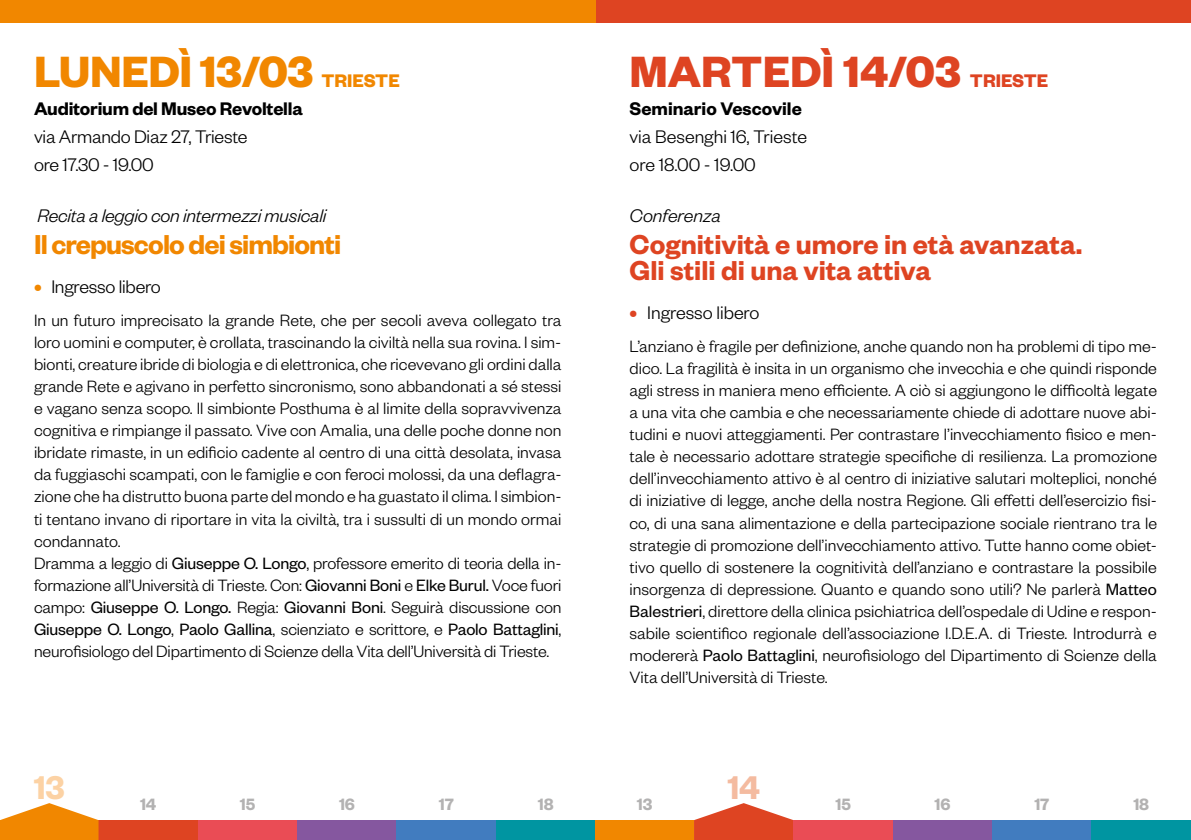
<style>
.page{position:relative;width:1191px;height:840px;background:#fff}
.page>*{position:absolute;margin:0;border:0;box-sizing:border-box;transform-origin:0 0}
.t1{font:700 48px "Founders Grotesk";color:#de4422}
.t2{font:700 48px "Founders Grotesk";letter-spacing:-.01em;color:#f18700}
.t3{font:600 36px "Founders Grotesk";color:#fcd2a4}
.t4{font:600 36px "Founders Grotesk";color:#f4bba0}
.t5{font:600 30px/26px "Founders Grotesk";color:#de4422}
.t6{font:600 30px "Founders Grotesk";letter-spacing:-.03em;color:#f18700}
.t7{font:300 20px/28px "Founders Grotesk";letter-spacing:-.01em;color:#000}
.t8{font:600 20px "Founders Grotesk";letter-spacing:-.01em;color:#000}
.t9{font:italic 300 20px "Founders Grotesk";letter-spacing:-.01em;color:#000}
.t10{font:700 20px "Founders Grotesk";color:#de4422}
.t11{font:700 20px "Founders Grotesk";color:#f18700}
.t12{font:300 18px/22px "Founders Grotesk";color:#000;text-align:justify}
.t13{font:600 18px "Founders Grotesk";letter-spacing:-.01em;color:#b3b2b2}
.s1{font-weight:600;color:#f18700}
.s2{font-weight:400}
.s3{font-weight:600;color:#de4422}
</style>
<div class="page">
<div style="left:595px;top:0;width:596px;height:23px;background:#de4422"></div>
<div style="left:0;top:0;width:595px;height:23px;background:#f18700"></div>
<div style="left:99px;top:819px;width:99px;height:20px;background:#de4422"></div>
<div style="left:198px;top:819px;width:99px;height:20px;background:#ea4c55"></div>
<div style="left:297px;top:819px;width:100px;height:20px;background:#85579f"></div>
<div style="left:397px;top:819px;width:99px;height:20px;background:#417cbf"></div>
<div style="left:496px;top:819px;width:99px;height:20px;background:#0095a1"></div>
<svg style="left:3px;top:803px;width:96px;height:36px"></svg>
<svg style="left:694px;top:803px;width:99px;height:36px"></svg>
<div style="left:793px;top:819px;width:99px;height:20px;background:#ea4c55"></div>
<div style="left:892px;top:819px;width:100px;height:20px;background:#85579f"></div>
<div style="left:992px;top:819px;width:99px;height:20px;background:#417cbf"></div>
<div style="left:1091px;top:819px;width:100px;height:20px;background:#0095a1"></div>
<div style="left:595px;top:819px;width:99px;height:20px;background:#f18700"></div>
<div style="left:0;top:819px;width:82px;height:20px;background:#f18700"></div>
<h1 class="t2" style="left:34px;top:41px;width:281px">LUNEDÌ 13/03</h1>
<p class="t11" style="left:321px;top:68px;width:80px">TRIESTE</p>
<h1 class="t1" style="left:629px;top:41px;width:333px">MARTEDÌ 14/03</h1>
<p class="t10" style="left:970px;top:68px;width:80px">TRIESTE</p>
<p class="t8" style="left:34px;top:96px;width:270px">Auditorium del Museo Revoltella</p>
<p class="t7" style="left:34px;top:122px;width:215px">via Armando Diaz 27, Trieste ore 17.30 - 19.00</p>
<p class="t9" style="left:37px;top:203px;width:290px">Recita a leggio con intermezzi musicali</p>
<h3 class="t6" style="left:34px;top:225px;width:309px">Il crepuscolo dei simbionti</h3>
<p class="t7" style="left:34px;top:271px;width:128px"><span class="s1">•</span> Ingresso libero</p>
<p class="t12" style="left:34px;top:308px;width:529px;text-align:left">In un futuro imprecisato la grande Rete, che per secoli aveva collegato tra loro uomini e computer, è crollata, trascinando la civiltà nella sua rovina. I sim&shy;bionti, creature ibride di biologia e di elettronica, che ricevevano gli ordini dalla grande Rete e agivano in perfetto sincronismo, sono abbandonati a sé stessi e vagano senza scopo. Il simbionte Posthuma è al limite della sopravvivenza cognitiva e rimpiange il passato. Vive con Amalia, una delle poche donne non ibridate rimaste, in un edificio cadente al centro di una città desolata, invasa da fuggiaschi scampati, con le famiglie e con feroci molossi, da una deflagra&shy;zione che ha distrutto buona parte del mondo e ha guastato il clima. I simbion&shy;ti tentano invano di riportare in vita la civiltà, tra i sussulti di un mondo ormai condannato.<br>Dramma a leggio di <span class="s2">Giuseppe O. Longo</span>, professore emerito di teoria della in&shy;formazione all’Università di Trieste. Con: <span class="s2">Giovanni Boni</span> e <span class="s2">Elke Burul.</span> Voce fuori campo: <span class="s2">Giuseppe O. Longo.</span> Regia: <span class="s2">Giovanni Boni</span>. Seguirà discussione con <span class="s2">Giuseppe O. Longo</span>, <span class="s2">Paolo Gallina</span>, scienziato e scrittore, e <span class="s2">Paolo Battaglini</span>, neurofisiologo del Dipartimento di Scienze della Vita dell’Università di Trieste.</p>
<p class="t8" style="left:629px;top:96px;width:174px">Seminario Vescovile</p>
<p class="t7" style="left:629px;top:122px;width:179px">via Besenghi 16, Trieste ore 18.00 - 19.00</p>
<p class="t9" style="left:629px;top:203px;width:93px">Conferenza</p>
<h3 class="t5" style="left:629px;top:229px;width:454px">Cognitività e umore in età avanzata.<br>Gli stili di una vita attiva</h3>
<p class="t7" style="left:629px;top:297px;width:131px"><span class="s3">•</span> Ingresso libero</p>
<p class="t12" style="left:629px;top:334px;width:529px">L’anziano è fragile per definizione, anche quando non ha problemi di tipo me&shy;dico. La fragilità è insita in un organismo che invecchia e che quindi risponde agli stress in maniera meno efficiente. A ciò si aggiungono le difficoltà legate a una vita che cambia e che necessariamente chiede di adottare nuove abi&shy;tudini e nuovi atteggiamenti. Per contrastare l’invecchiamento fisico e men&shy;tale è necessario adottare strategie specifiche di resilienza. La promozione dell’invecchiamento attivo è al centro di iniziative salutari molteplici, nonché di iniziative di legge, anche della nostra Regione. Gli effetti dell’esercizio fisi&shy;co, di una sana alimentazione e della partecipazione sociale rientrano tra le strategie di promozione dell’invecchiamento attivo. Tutte hanno come obiet&shy;tivo quello di sostenere la cognitività dell’anziano e contrastare la possibile insorgenza di depressione. Quanto e quando sono utili? Ne parlerà <span class="s2">Matteo Balestrieri</span>, direttore della clinica psichiatrica dell’ospedale di Udine e respon&shy;sabile scientifico regionale dell’associazione I.D.E.A. di Trieste. Introdurrà e modererà <span class="s2">Paolo Battaglini</span>, neurofisiologo del Dipartimento di Scienze della Vita dell’Università di Trieste.</p>
<h2 class="t3" style="left:34px;top:764px;width:33px">13</h2>
<h2 class="t4" style="left:727px;top:764px;width:34px">14</h2>
<p class="t13" style="left:637px;top:792px;width:17px">13</p>
<p class="t13" style="left:835px;top:792px;width:17px">15</p>
<p class="t13" style="left:934px;top:792px;width:18px">16</p>
<p class="t13" style="left:1034px;top:792px;width:17px">17</p>
<p class="t13" style="left:1133px;top:792px;width:17px">18</p>
<p class="t13" style="left:140px;top:792px;width:18px">14</p>
<p class="t13" style="left:240px;top:792px;width:17px">15</p>
<p class="t13" style="left:339px;top:792px;width:18px">16</p>
<p class="t13" style="left:439px;top:792px;width:17px">17</p>
<p class="t13" style="left:538px;top:792px;width:17px">18</p>
</div>
